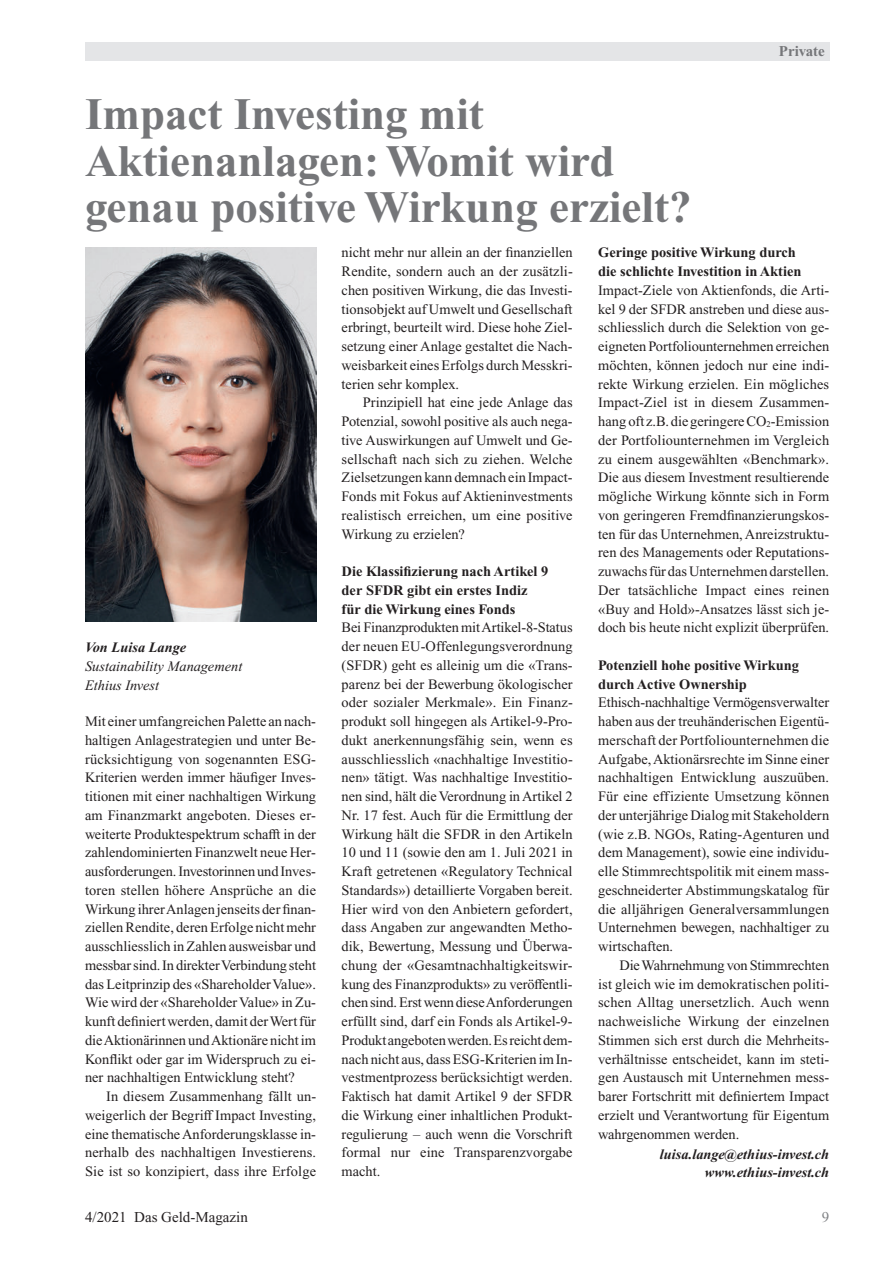
<style>
.page{position:relative;width:893px;height:1263px;background:#fff}
.page>*{position:absolute;margin:0;border:0;box-sizing:border-box;transform-origin:0 0}
.t1{font:700 45px "Times New Roman PS Std";color:#757679}
.t2{font:15px "Times New Roman PS Std";color:#231f20}
.t3{font:700 15px "Times New Roman PS Std";color:#757679}
.t4{font:15px "Times New Roman PS Std";color:#808285}
.t5{font:14.4px/18.8px "Times New Roman PS Std";color:#231f20;text-align:justify}
.t6{font:700 14.4px "Times New Roman PS Std";color:#231f20}
.t7{font:italic 700 14.4px "Times New Roman PS Std";color:#231f20}
.t8{font:italic 14.4px "Times New Roman PS Std";color:#231f20}
.s1{font-size:8.7px}
</style>
<div class="page">
<div style="left:85px;top:43px;width:744px;height:18px;background:#e4e5e7"></div>
<img style="left:85px;top:248px;width:231px;height:373px">
<p class="t1" style="left:85px;top:100px;width:400px">Impact Investing mit</p>
<p class="t1" style="left:85px;top:146px;width:531px">Aktienanlagen: Womit wird</p>
<p class="t1" style="left:85px;top:193px;width:608px">genau positive Wirkung erzielt?</p>
<p class="t3" style="left:779px;top:46px;width:48px">Private</p>
<p class="t7" style="left:85px;top:642px;width:103px">Von Luisa Lange</p>
<p class="t8" style="left:85px;top:661px;width:159px">Sustainability Management</p>
<p class="t8" style="left:85px;top:680px;width:76px">Ethius Invest</p>
<p class="t5" style="left:85px;top:713px;width:233px">Mit einer umfangreichen Palette an nach&shy;haltigen Anlagestrategien und unter Be&shy;rücksichtigung von sogenannten ESG-Kriterien werden immer häufiger Inves&shy;titionen mit einer nachhaltigen Wirkung am Finanzmarkt angeboten. Dieses er&shy;weiterte Produktespektrum schafft in der zahlendominierten Finanzwelt neue Her - ausforderungen. Investorinnen und Inves&shy;toren stellen höhere Ansprüche an die Wirkung ihrer Anlagen jenseits der finan&shy;ziellen Rendite, deren Erfolge nicht mehr ausschliesslich in Zahlen ausweisbar und messbar sind. In direkter Verbindung steht das Leitprinzip des «Shareholder Value».<br>Wie wird der «Shareholder Value» in Zu&shy;kunft definiert werden, damit der Wert für die Aktionärinnen und Aktionäre nicht im Konflikt oder gar im Widerspruch zu ei&shy;ner nachhaltigen Entwicklung steht?</p>
<p class="t5" style="left:85px;top:1088px;width:233px;text-indent:21px">In diesem Zusammenhang fällt un&shy;weigerlich der Begriff Impact Investing, eine thematische Anforderungsklasse in&shy;nerhalb des nachhaltigen Investierens.<br>Sie ist so konzipiert, dass ihre Erfolge</p>
<p class="t5" style="left:342px;top:244px;width:233px">nicht mehr nur allein an der finanziellen Rendite, sondern auch an der zusätzli&shy;chen positiven Wirkung, die das Investi&shy;tionsobjekt auf Umwelt und Gesellschaft erbringt, beurteilt wird. Diese hohe Ziel&shy;setzung einer Anlage gestaltet die Nach&shy;weisbarkeit eines Erfolgs durch Messkri&shy;terien sehr komplex.</p>
<p class="t5" style="left:342px;top:394px;width:233px;text-indent:21px">Prinzipiell hat eine jede Anlage das Potenzial, sowohl positive als auch nega&shy;tive Auswirkungen auf Umwelt und Ge&shy;sellschaft nach sich zu ziehen. Welche Zielsetzungen kann demnach ein Impact-Fonds mit Fokus auf Aktieninvestments realistisch erreichen, um eine positive Wirkung zu erzielen?</p>
<p class="t6" style="left:342px;top:567px;width:208px">Die Klassifizierung nach Artikel 9</p>
<p class="t6" style="left:342px;top:585px;width:187px">der SFDR gibt ein erstes Indiz</p>
<p class="t6" style="left:342px;top:604px;width:175px">für die Wirkung eines Fonds</p>
<p class="t5" style="left:342px;top:619px;width:233px">Bei Finanzprodukten mit Artikel-8-Status der neuen EU-Offenlegungsverordnung (SFDR) geht es alleinig um die «Trans&shy;parenz bei der Bewerbung ökologischer oder sozialer Merkmale». Ein Finanz&shy;produkt soll hingegen als Artikel-9-Pro&shy;dukt anerkennungsfähig sein, wenn es ausschliesslich «nachhaltige Investitio&shy;nen» tätigt. Was nachhaltige Investitio&shy;nen sind, hält die Verordnung in Artikel 2<br>Nr. 17 fest. Auch für die Ermittlung der Wirkung hält die SFDR in den Artikeln 10 und 11 (sowie den am 1. Juli 2021 in Kraft getretenen «Regulatory Technical Standards») detaillierte Vorgaben bereit.<br>Hier wird von den Anbietern gefordert, dass Angaben zur angewandten Metho&shy;dik, Bewertung, Messung und Überwa&shy;chung der «Gesamtnachhaltigkeitswir&shy;kung des Finanzprodukts» zu veröffentli&shy;chen sind. Erst wenn diese Anforderungen erfüllt sind, darf ein Fonds als Artikel-9- Produkt angeboten werden. Es reicht dem&shy;nach nicht aus, dass ESG-Kriterien im In&shy;vestmentprozess berücksichtigt werden.<br>Faktisch hat damit Artikel 9 der SFDR die Wirkung einer inhaltlichen Produkt&shy;regulierung – auch wenn die Vorschrift formal nur eine Transparenzvorgabe macht.</p>
<p class="t6" style="left:598px;top:248px;width:199px">Geringe positive Wirkung durch</p>
<p class="t6" style="left:598px;top:267px;width:205px">die schlichte Investition in Aktien</p>
<p class="t5" style="left:598px;top:282px;width:233px">Impact-Ziele von Aktienfonds, die Arti&shy;kel 9 der SFDR anstreben und diese aus&shy;schliesslich durch die Selektion von ge&shy;eigneten Portfoliounternehmen erreichen möchten, können jedoch nur eine indi&shy;rekte Wirkung erzielen. Ein mögliches Impact-Ziel ist in diesem Zusammen&shy;hang oft z.B. die geringere CO<span class="s1">2</span>-Emission der Portfoliounternehmen im Vergleich zu einem ausgewählten «Benchmark».<br>Die aus diesem Investment resultierende mögliche Wirkung könnte sich in Form von geringeren Fremdfinanzierungskos&shy;ten für das Unternehmen, Anreizstruktu&shy;ren des Managements oder Reputations&shy;zuwachs für das Unternehmen darstellen.<br>Der tatsächliche Impact eines reinen «Buy and Hold»-Ansatzes lässt sich je&shy;doch bis heute nicht explizit überprüfen.</p>
<p class="t6" style="left:598px;top:660px;width:202px">Potenziell hohe positive Wirkung</p>
<p class="t6" style="left:598px;top:679px;width:150px">durch Active Ownership</p>
<p class="t5" style="left:598px;top:694px;width:233px">Ethisch-nachhaltige Vermögensverwalter haben aus der treuhänderischen Eigentü&shy;merschaft der Portfoliounternehmen die Aufgabe, Aktionärsrechte im Sinne einer nachhaltigen Entwicklung auszuüben.<br>Für eine effiziente Umsetzung können der unterjährige Dialog mit Stakeholdern (wie z.B. NGOs, Rating-Agenturen und dem Management), sowie eine individu&shy;elle Stimmrechtspolitik mit einem mass&shy;geschneiderter Abstimmungskatalog für die alljährigen Generalversammlungen Unternehmen bewegen, nachhaltiger zu wirtschaften.</p>
<p class="t5" style="left:598px;top:957px;width:233px;text-indent:21px">Die Wahrnehmung von Stimmrechten ist gleich wie im demokratischen politi&shy;schen Alltag unersetzlich. Auch wenn nachweisliche Wirkung der einzelnen Stimmen sich erst durch die Mehrheits&shy;verhältnisse entscheidet, kann im steti&shy;gen Austausch mit Unternehmen mess&shy;barer Fortschritt mit definiertem Impact erzielt und Verantwortung für Eigentum wahrgenommen werden.</p>
<p class="t7" style="left:660px;top:1149px;width:171px">luisa.lange@ethius-invest.ch</p>
<p class="t7" style="left:705px;top:1167px;width:126px">www.ethius-invest.ch</p>
<p class="t2" style="left:85px;top:1212px;width:164px">4/2021 Das Geld-Magazin</p>
<p class="t4" style="left:822px;top:1212px;width:9px">9</p>
</div>
